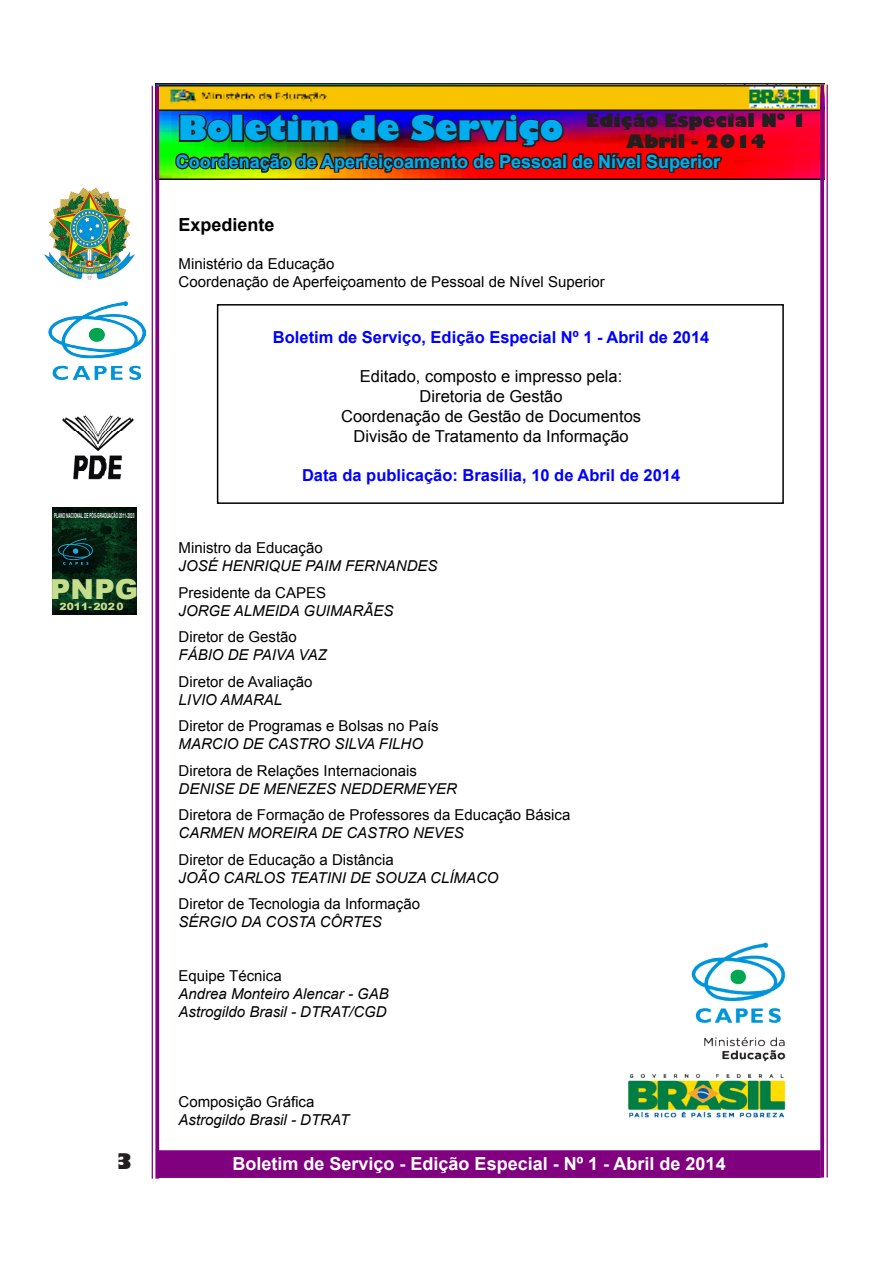
<style>
.page{position:relative;width:893px;height:1263px;background:#fff}
.page>*{position:absolute;margin:0;border:0;box-sizing:border-box;transform-origin:0 0}
.t1{font:800 33px "Gill Sans";color:#00aeef}
.t2{font:900 27.6px "Arial";color:#c5dd8c}
.t3{font:800 21px "Gill Sans";color:#231f20}
.t4{font:700 18px "Arial";color:#00aeef}
.t5{font:700 18px "Arial";color:#fff}
.t6{font:800 18px "Gill Sans";color:#231f20}
.t7{font:700 18px "Arial";color:#000}
.t8{font:16.5px "Arial";color:#000}
.t9{font:700 16.5px "Arial";color:#00f}
.t10{font:15px "Arial";color:#000}
.t11{font:italic 15px "Arial";color:#000}
.t12{font:900 10.05px "Arial";color:#c5dd8c;scale:1.08 1}
.t13{font:700 7.05px "Arial";color:#f2f3f4;scale:.46 1}
</style>
<div class="page">
<div style="left:159px;top:1150px;width:662px;height:28px;background:#800080;border:2px solid #800080"></div>
<img style="left:62px;top:415px;width:72px;height:65px">
<img style="left:52px;top:508px;width:84px;height:106px">
<svg style="left:57px;top:538px;width:36px;height:27px"></svg>
<img style="left:155px;top:84px;width:669px;height:96px">
<hr style="left:152px;top:86px;width:1px;height:1092px;background:#800080">
<svg style="left:155px;top:86px;width:4px;height:1092px;background:#8a188a"></svg>
<svg style="left:820px;top:85px;width:4px;height:1092px;background:#891288"></svg>
<hr style="left:826px;top:85px;width:2px;height:1092px;background:#800080">
<img style="left:44px;top:187px;width:91px;height:93px">
<img style="left:160px;top:85px;width:660px;height:26px">
<img style="left:173px;top:109px;width:551px;height:65px">
<img style="left:48px;top:302px;width:97px;height:77px">
<img style="left:628px;top:942px;width:158px;height:176px">
<div style="left:217px;top:304px;width:567px;height:200px;border:2px solid #000"></div>
<h1 class="t1" style="left:178px;top:108px;width:387px">Boletim de Serviço</h1>
<p class="t6" style="left:586px;top:109px;width:222px">Edição Especial Nº 1</p>
<p class="t6" style="left:627px;top:130px;width:141px">Abril - 2014</p>
<p class="t4" style="left:176px;top:149px;width:546px">Coordenação de Aperfeiçoamento de Pessoal de Nível Superior</p>
<p class="t7" style="left:179px;top:213px;width:98px">Expediente</p>
<p class="t10" style="left:179px;top:254px;width:157px">Ministério da Educação</p>
<p class="t10" style="left:179px;top:272px;width:428px">Coordenação de Aperfeiçoamento de Pessoal de Nível Superior</p>
<p class="t13" style="left:54px;top:511px;width:176px">PLANO NACIONAL DE PÓS-GRADUAÇÃO 2011-2020</p>
<h2 class="t2" style="left:50px;top:569px;width:90px">PNPG</h2>
<p class="t12" style="left:60px;top:599px;width:61px">2011-2020</p>
<p class="t9" style="left:273px;top:326px;width:438px">Boletim de Serviço, Edição Especial Nº 1 - Abril de 2014</p>
<p class="t8" style="left:360px;top:366px;width:264px">Editado, composto e impresso pela:</p>
<p class="t8" style="left:420px;top:385px;width:145px">Diretoria de Gestão</p>
<p class="t8" style="left:341px;top:405px;width:301px">Coordenação de Gestão de Documentos</p>
<p class="t8" style="left:354px;top:425px;width:277px">Divisão de Tratamento da Informação</p>
<p class="t9" style="left:302px;top:465px;width:380px">Data da publicação: Brasília, 10 de Abril de 2014</p>
<p class="t10" style="left:179px;top:538px;width:146px">Ministro da Educação</p>
<p class="t11" style="left:179px;top:556px;width:260px">JOSÉ HENRIQUE PAIM FERNANDES</p>
<p class="t10" style="left:179px;top:583px;width:149px">Presidente da CAPES</p>
<p class="t11" style="left:179px;top:601px;width:216px">JORGE ALMEIDA GUIMARÃES</p>
<p class="t10" style="left:179px;top:627px;width:120px">Diretor de Gestão</p>
<p class="t11" style="left:179px;top:645px;width:150px">FÁBIO DE PAIVA VAZ</p>
<p class="t10" style="left:179px;top:672px;width:135px">Diretor de Avaliação</p>
<p class="t11" style="left:179px;top:690px;width:105px">LIVIO AMARAL</p>
<p class="t10" style="left:179px;top:716px;width:262px">Diretor de Programas e Bolsas no País</p>
<p class="t11" style="left:179px;top:734px;width:246px">MARCIO DE CASTRO SILVA FILHO</p>
<p class="t10" style="left:179px;top:761px;width:240px">Diretora de Relações Internacionais</p>
<p class="t11" style="left:179px;top:779px;width:280px">DENISE DE MENEZES NEDDERMEYER</p>
<p class="t10" style="left:179px;top:805px;width:393px">Diretora de Formação de Professores da Educação Básica</p>
<p class="t11" style="left:179px;top:823px;width:287px">CARMEN MOREIRA DE CASTRO NEVES</p>
<p class="t10" style="left:179px;top:849px;width:217px">Diretor de Educação a Distância</p>
<p class="t11" style="left:179px;top:868px;width:322px">JOÃO CARLOS TEATINI DE SOUZA CLÍMACO</p>
<p class="t10" style="left:179px;top:894px;width:243px">Diretor de Tecnologia da Informação</p>
<p class="t11" style="left:179px;top:912px;width:205px">SÉRGIO DA COSTA CÔRTES</p>
<p class="t10" style="left:179px;top:966px;width:105px">Equipe Técnica</p>
<p class="t11" style="left:179px;top:984px;width:212px">Andrea Monteiro Alencar - GAB</p>
<p class="t11" style="left:179px;top:1002px;width:210px">Astrogildo Brasil - DTRAT/CGD</p>
<p class="t10" style="left:179px;top:1092px;width:137px">Composição Gráfica</p>
<p class="t11" style="left:179px;top:1110px;width:172px">Astrogildo Brasil - DTRAT</p>
<h3 class="t3" style="left:115px;top:1148px;width:19px">3</h3>
<p class="t5" style="left:233px;top:1151px;width:495px">Boletim de Serviço - Edição Especial - Nº 1 - Abril de 2014</p>
</div>
